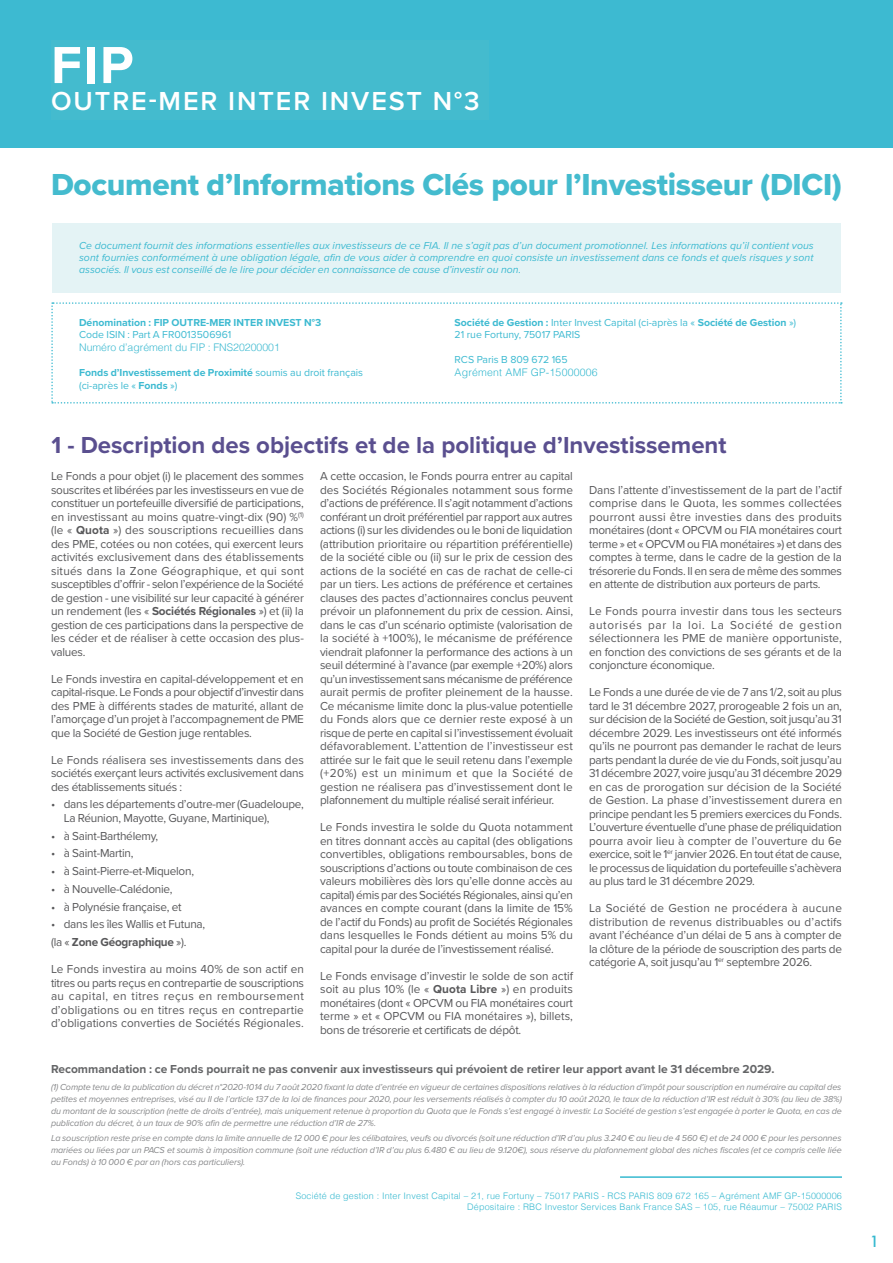
<style>
.page{position:relative;width:893px;height:1263px;background:#fff}
.page>*{position:absolute;margin:0;border:0;box-sizing:border-box;transform-origin:0 0}
.t1{font:700 54px "Proxima Nova";color:#fff}
.t2{font:31.5px "Proxima Nova Extrabld";letter-spacing:-.01em;color:#44bbce}
.t3{font:600 27px "Proxima Nova";letter-spacing:.07em;color:#fff}
.t4{font:700 24px "Proxima Nova";color:#5a4f8f}
.t5{font:500 15px "Futura";color:#36b9d0}
.t6{font:12px/13.5px "Proxima Nova";letter-spacing:-.02em;color:#58585a;text-align:justify}
.t7{font:700 12px "Proxima Nova";color:#646567}
.t8{font:italic 10.5px/12px "Proxima Nova";color:#3dbad1;text-align:justify}
.t9{font:10.5px/12.6px "Proxima Nova";color:#3dbad1}
.t10{font:700 10.5px/12.6px "Proxima Nova";color:#3dbad1}
.t11{font:300 10.5px "Helvetica LT";color:#3dbad1}
.t12{font:300 10.5px "Helvetica LT";letter-spacing:.02em;color:#36b9d0}
.t13{font:italic 9px/12px "Proxima Nova";letter-spacing:-.01em;color:#87888a;text-align:justify}
.t14{font:300 9px/10.8px "Helvetica LT";letter-spacing:.02em;color:#36b9d0;text-align:right}
.s1{font-weight:400}
.s2{font-weight:700}
</style>
<div class="page">
<hr style="left:620px;top:1176px;width:222px;height:2px;background:#36b9d0">
<div style="left:0;top:0;width:893px;height:148px;background:#3dbad1"></div>
<div style="left:51px;top:40px;width:437px;height:79px;background:#44bbce"></div>
<div style="left:52px;top:223px;width:789px;height:70px;background:#e4f3f5"></div>
<svg style="left:51px;top:302px;width:791px;height:102px"></svg>
<h1 class="t1" style="left:51px;top:25px;width:84px">FIP</h1>
<h3 class="t3" style="left:51px;top:81px;width:430px">OUTRE-MER INTER INVEST N°3</h3>
<h2 class="t2" style="left:51px;top:161px;width:792px">Document d’Informations Clés pour l’Investisseur (DICI)</h2>
<p class="t8" style="left:79px;top:239px;width:736px">Ce document fournit des informations essentielles aux investisseurs de ce FIA. Il ne s’agit pas d’un document promotionnel. Les informations qu’il contient vous sont fournies conformément à une obligation légale, afin de vous aider à comprendre en quoi consiste un investissement dans ce fonds et quels risques y sont associés. Il vous est conseillé de le lire pour décider en connaissance de cause d’investir ou non.</p>
<p class="t10" style="left:79px;top:315px;width:244px">Dénomination : FIP OUTRE-MER INTER INVEST N°3</p>
<p class="t9" style="left:79px;top:328px;width:154px">Code ISIN : Part A FR0013506961</p>
<p class="t11" style="left:79px;top:340px;width:202px">Numéro d’agrément du FIP : FNS20200001</p>
<p class="t10" style="left:79px;top:366px;width:286px">Fonds d’Investissement de Proximité <span class="s1">soumis au droit français (ci-après le «</span> Fonds <span class="s1">»)</span></p>
<p class="t9" style="left:455px;top:315px;width:343px"><span class="s2">Société de Gestion :</span> Inter Invest Capital (ci-après la « <span class="s2">Société de Gestion</span> »)<br>21 rue Fortuny, 75017 PARIS</p>
<p class="t9" style="left:455px;top:353px;width:115px">RCS Paris B 809 672 165</p>
<p class="t12" style="left:455px;top:366px;width:145px">Agrément AMF GP-15000006</p>
<h3 class="t4" style="left:51px;top:427px;width:677px">1 - Description des objectifs et de la politique d’Investissement</h3>
<p class="t6" style="left:51px;top:469px;width:254px">Le Fonds a pour objet (i) le placement des sommes souscrites et libérées par les investisseurs en vue de constituer un portefeuille diversifié de participations, en investissant au moins quatre-vingt-dix (90) %<sup>(1) </sup>(le « <span class="s2">Quota</span> ») des souscriptions recueillies dans des PME, cotées ou non cotées, qui exercent leurs activités exclusivement dans des établissements situés dans la Zone Géographique, et qui sont susceptibles d’offrir - selon l’expérience de la Société de gestion - une visibilité sur leur capacité à générer un rendement (les « <span class="s2">Sociétés Régionales</span> ») et (ii) la gestion de ces participations dans la perspective de les céder et de réaliser à cette occasion des plus&shy;values.</p>
<p class="t6" style="left:51px;top:671px;width:254px">Le Fonds investira en capital-développement et en capital-risque. Le Fonds a pour objectif d’investir dans des PME à différents stades de maturité, allant de l’amorçage d’un projet à l’accompagnement de PME que la Société de Gestion juge rentables.</p>
<p class="t6" style="left:51px;top:752px;width:254px">Le Fonds réalisera ses investissements dans des sociétés exerçant leurs activités exclusivement dans des établissements situés :</p>
<p class="t6" style="left:64px;top:797px;width:242px;text-indent:-13px">• dans les départements d’outre-mer (Guadeloupe,<br>La Réunion, Mayotte, Guyane, Martinique),</p>
<p class="t6" style="left:51px;top:828px;width:109px">• à Saint-Barthélemy,</p>
<p class="t6" style="left:51px;top:846px;width:84px">• à Saint-Martin,</p>
<p class="t6" style="left:51px;top:864px;width:145px">• à Saint-Pierre-et-Miquelon,</p>
<p class="t6" style="left:51px;top:881px;width:123px">• à Nouvelle-Calédonie,</p>
<p class="t6" style="left:51px;top:899px;width:132px">• à Polynésie française, et</p>
<p class="t6" style="left:51px;top:915px;width:156px;line-height:17.7px">• dans les îles Wallis et Futuna, (la « <span class="s2">Zone Géographique</span> »).</p>
<p class="t6" style="left:51px;top:962px;width:254px">Le Fonds investira au moins 40% de son actif en titres ou parts reçus en contrepartie de souscriptions au capital, en titres reçus en remboursement d’obligations ou en titres reçus en contrepartie d’obligations converties de Sociétés Régionales.</p>
<p class="t6" style="left:320px;top:469px;width:254px">A cette occasion, le Fonds pourra entrer au capital des Sociétés Régionales notamment sous forme d’actions de préférence. Il s’agit notamment d’actions conférant un droit préférentiel par rapport aux autres actions (i) sur les dividendes ou le boni de liquidation (attribution prioritaire ou répartition préférentielle) de la société cible ou (ii) sur le prix de cession des actions de la société en cas de rachat de celle-ci par un tiers. Les actions de préférence et certaines clauses des pactes d’actionnaires conclus peuvent prévoir un plafonnement du prix de cession. Ainsi, dans le cas d’un scénario optimiste (valorisation de la société à +100%), le mécanisme de préférence viendrait plafonner la performance des actions à un seuil déterminé à l’avance (par exemple +20%) alors qu’un investissement sans mécanisme de préférence aurait permis de profiter pleinement de la hausse.<br>Ce mécanisme limite donc la plus-value potentielle du Fonds alors que ce dernier reste exposé à un risque de perte en capital si l’investissement évoluait défavorablement. L’attention de l’investisseur est attirée sur le fait que le seuil retenu dans l’exemple (+20%) est un minimum et que la Société de gestion ne réalisera pas d’investissement dont le plafonnement du multiple réalisé serait inférieur.</p>
<p class="t6" style="left:320px;top:820px;width:254px">Le Fonds investira le solde du Quota notamment en titres donnant accès au capital (des obligations convertibles, obligations remboursables, bons de souscriptions d’actions ou toute combinaison de ces valeurs mobilières dès lors qu’elle donne accès au capital) émis par des Sociétés Régionales, ainsi qu’en avances en compte courant (dans la limite de 15% de l’actif du Fonds) au profit de Sociétés Régionales dans lesquelles le Fonds détient au moins 5% du capital pour la durée de l’investissement réalisé.</p>
<p class="t6" style="left:320px;top:968px;width:254px">Le Fonds envisage d’investir le solde de son actif soit au plus 10% (le « <span class="s2">Quota Libre</span> ») en produits monétaires (dont « OPCVM ou FIA monétaires court terme » et « OPCVM ou FIA monétaires »), billets, bons de trésorerie et certificats de dépôt.</p>
<p class="t6" style="left:589px;top:482px;width:254px">Dans l’attente d’investissement de la part de l’actif comprise dans le Quota, les sommes collectées pourront aussi être investies dans des produits monétaires (dont « OPCVM ou FIA monétaires court terme » et « OPCVM ou FIA monétaires ») et dans des comptes à terme, dans le cadre de la gestion de la trésorerie du Fonds. Il en sera de même des sommes en attente de distribution aux porteurs de parts.</p>
<p class="t6" style="left:589px;top:604px;width:254px">Le Fonds pourra investir dans tous les secteurs autorisés par la loi. La Société de gestion sélectionnera les PME de manière opportuniste, en fonction des convictions de ses gérants et de la conjoncture économique.</p>
<p class="t6" style="left:589px;top:685px;width:255px">Le Fonds a une durée de vie de 7 ans 1/2, soit au plus tard le 31 décembre 2027, prorogeable 2 fois un an, sur décision de la Société de Gestion, soit jusqu’au 31 décembre 2029. Les investisseurs ont été informés qu’ils ne pourront pas demander le rachat de leurs parts pendant la durée de vie du Fonds, soit jusqu’au 31 décembre 2027, voire jusqu’au 31 décembre 2029 en cas de prorogation sur décision de la Société de Gestion. La phase d’investissement durera en principe pendant les 5 premiers exercices du Fonds.<br>L’ouverture éventuelle d’une phase de préliquidation pourra avoir lieu à compter de l’ouverture du 6e exercice, soit le 1<sup>er</sup> janvier 2026. En tout état de cause, le processus de liquidation du portefeuille s’achèvera au plus tard le 31 décembre 2029.</p>
<p class="t6" style="left:589px;top:901px;width:254px">La Société de Gestion ne procédera à aucune distribution de revenus distribuables ou d’actifs avant l’échéance d’un délai de 5 ans à compter de la clôture de la période de souscription des parts de catégorie A, soit jusqu’au 1<sup>er</sup> septembre 2026.</p>
<p class="t7" style="left:51px;top:1060px;width:725px">Recommandation : ce Fonds pourrait ne pas convenir aux investisseurs qui prévoient de retirer leur apport avant le 31 décembre 2029.</p>
<p class="t13" style="left:51px;top:1081px;width:792px">(1) Compte tenu de la publication du décret n°2020-1014 du 7 août 2020 fixant la date d’entrée en vigueur de certaines dispositions relatives à la réduction d’impôt pour souscription en numéraire au capital des petites et moyennes entreprises, visé au II de l’article 137 de la loi de finances pour 2020, pour les versements réalisés à compter du 10 août 2020, le taux de la réduction d’IR est réduit à 30% (au lieu de 38%) du montant de la souscription (nette de droits d’entrée), mais uniquement retenue à proportion du Quota que le Fonds s’est engagé à investir. La Société de gestion s’est engagée à porter le Quota, en cas de publication du décret, à un taux de 90% afin de permettre une réduction d’IR de 27%.</p>
<p class="t13" style="left:51px;top:1131px;width:792px">La souscription reste prise en compte dans la limite annuelle de 12 000 € pour les célibataires, veufs ou divorcés (soit une réduction d’IR d’au plus 3.240 € au lieu de 4 560 €) et de 24 000 € pour les personnes mariées ou liées par un PACS et soumis à imposition commune (soit une réduction d’IR d’au plus 6.480 € au lieu de 9.120€), sous réserve du plafonnement global des niches fiscales (et ce compris celle liée au Fonds) à 10 000 € par an (hors cas particuliers).</p>
<p class="t14" style="left:296px;top:1190px;width:548px">Société de gestion : Inter Invest Capital – 21, rue Fortuny – 75017 PARIS - RCS PARIS 809 672 165 – Agrément AMF GP-15000006<br>Dépositaire : RBC Investor Services Bank France SAS – 105, rue Réaumur – 75002 PARIS</p>
<p class="t5" style="left:870px;top:1231px;width:11px">1</p>
</div>
